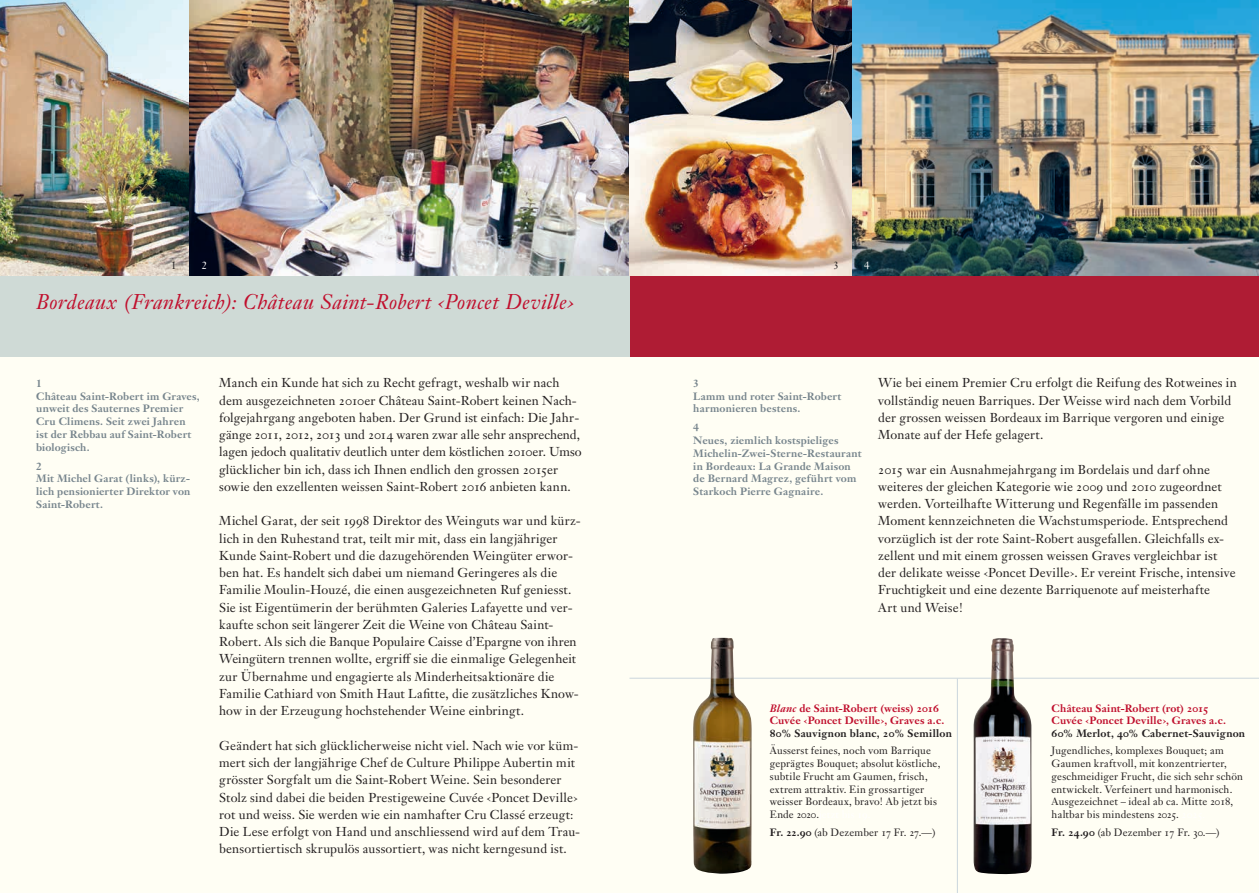
<style>
.page{position:relative;width:1259px;height:893px;background:#fff}
.page>*{position:absolute;margin:0;border:0;box-sizing:border-box;transform-origin:0 0}
.t1{font:italic 21px "Janson Text LT Pro";letter-spacing:.02em;color:#c00f2d}
.t2{font:12.75px/17.2px "Janson Text LT Pro";letter-spacing:.01em;color:#231f20}
.t3{font:10.5px/12.8px "Janson Text LT Pro";letter-spacing:.015em;color:#231f20}
.t4{font:700 10.5px/12.8px "Janson Text LT Pro";letter-spacing:.015em;color:#77858d}
.t5{font:700 10.5px/12.8px "Janson Text LT Pro";letter-spacing:.01em;color:#c00f2d}
.t6{font:700 10.5px "Janson Text LT Pro";letter-spacing:.02em;color:#231f20}
.t7{font:10.5px "Janson Text LT Pro";color:#fff}
.s1{color:#fff}
.s2{font-style:italic}
.s3{font-weight:700}
</style>
<div class="page">
<div style="left:629px;top:0;width:630px;height:893px;background:#fffef4"></div>
<div style="left:0;top:0;width:629px;height:893px;background:#fffef4"></div>
<img style="left:0;top:0;width:190px;height:276px">
<img style="left:190px;top:0;width:439px;height:276px">
<img style="left:851px;top:0;width:408px;height:276px">
<img style="left:629px;top:0;width:222px;height:276px">
<div style="left:629px;top:276px;width:630px;height:81px;background:#af1c34"></div>
<div style="left:0;top:276px;width:629px;height:81px;background:#cfdad6"></div>
<hr style="left:629px;top:678px;width:630px;height:1px;background:#cbd6dd">
<img style="left:973px;top:638px;width:58px;height:236px">
<hr style="left:957px;top:679px;width:1px;height:214px;background:#cbd6dd">
<img style="left:693px;top:638px;width:59px;height:236px">
<p class="t3" style="left:171px;top:259px;width:7px">1</p>
<p class="t7" style="left:202px;top:258px;width:7px">2</p>
<p class="t3" style="left:833px;top:259px;width:7px">3</p>
<h1 class="t1" style="left:36px;top:289px;width:539px">Bordeaux (Frankreich): Château Saint-Robert ‹Poncet Deville›</h1>
<p class="t3" style="left:859px;top:259px;width:12px">3<span class="s1">4</span></p>
<p class="t4" style="left:36px;top:377px;width:165px">1<br>Château Saint-Robert im Graves, unweit des Sauternes Premier<br>Cru Climens. Seit zwei Jahren ist der Rebbau auf Saint-Robert biologisch.</p>
<p class="t4" style="left:36px;top:460px;width:156px">2<br>Mit Michel Garat (links), kürz&shy;lich pensionierter Direktor von<br>Saint-Robert.</p>
<p class="t2" style="left:219px;top:374px;width:364px">Manch ein Kunde hat sich zu Recht gefragt, weshalb wir nach dem ausgezeichneten 2010er Château Saint-Robert keinen Nach&shy;folgejahrgang angeboten haben. Der Grund ist einfach: Die Jahr&shy;gänge 2011, 2012, 2013 und 2014 waren zwar alle sehr ansprechend, lagen jedoch qualitativ deutlich unter dem köstlichen 2010er. Umso glücklicher bin ich, dass ich Ihnen endlich den grossen 2015er sowie den exzellenten weissen Saint-Robert 2016 anbieten kann.</p>
<p class="t2" style="left:219px;top:512px;width:363px">Michel Garat, der seit 1998 Direktor des Weinguts war und kürz&shy;lich in den Ruhestand trat, teilt mir mit, dass ein langjähriger Kunde Saint-Robert und die dazugehörenden Weingüter erwor&shy;ben hat. Es handelt sich dabei um niemand Geringeres als die Familie Moulin-Houzé, die einen ausgezeichneten Ruf geniesst.<br>Sie ist Eigentümerin der berühmten Galeries Lafayette und ver&shy;kaufte schon seit längerer Zeit die Weine von Château Saint-Robert. Als sich die Banque Populaire Caisse d’Epargne von ihren Weingütern trennen wollte, ergriff sie die einmalige Gelegenheit zur Übernahme und engagierte als Minderheitsaktionäre die Familie Cathiard von Smith Haut Lafitte, die zusätzliches Know&shy;how in der Erzeugung hochstehender Weine einbringt.</p>
<p class="t2" style="left:219px;top:737px;width:362px">Geändert hat sich glücklicherweise nicht viel. Nach wie vor küm&shy;mert sich der langjährige Chef de Culture Philippe Aubertin mit grösster Sorgfalt um die Saint-Robert Weine. Sein besonderer Stolz sind dabei die beiden Prestigeweine Cuvée ‹Poncet Deville› rot und weiss. Sie werden wie ein namhafter Cru Classé erzeugt:<br>Die Lese erfolgt von Hand und anschliessend wird auf dem Trau&shy;bensortiertisch skrupulös aussortiert, was nicht kerngesund ist.</p>
<p class="t4" style="left:693px;top:377px;width:149px">3<br>Lamm und roter Saint-Robert harmonieren bestens.</p>
<p class="t4" style="left:693px;top:421px;width:170px">4<br>Neues, ziemlich kostspieliges<br>Michelin-Zwei-Sterne-Restaurant in Bordeaux: La Grande Maison de Bernard Magrez, geführt vom<br>Starkoch Pierre Gagnaire.</p>
<p class="t2" style="left:878px;top:374px;width:360px">Wie bei einem Premier Cru erfolgt die Reifung des Rotweines in vollständig neuen Barriques. Der Weisse wird nach dem Vorbild der grossen weissen Bordeaux im Barrique vergoren und einige Monate auf der Hefe gelagert.</p>
<p class="t2" style="left:878px;top:461px;width:359px">2015 war ein Ausnahmejahrgang im Bordelais und darf ohne weiteres der gleichen Kategorie wie 2009 und 2010 zugeordnet werden. Vorteilhafte Witterung und Regenfälle im passenden Moment kennzeichneten die Wachstumsperiode. Entsprechend vorzüglich ist der rote Saint-Robert ausgefallen. Gleichfalls ex&shy;zellent und mit einem grossen weissen Graves vergleichbar ist der delikate weisse ‹Poncet Deville›. Er vereint Frische, intensive Fruchtigkeit und eine dezente Barriquenote auf meisterhafte<br>Art und Weise!</p>
<p class="t5" style="left:770px;top:701px;width:176px"><span class="s2">Blanc</span> de Saint-Robert (weiss) 2016<br>Cuvée ‹Poncet Deville›, Graves a.c.</p>
<p class="t6" style="left:770px;top:727px;width:184px">80% Sauvignon blanc, 20% Semillon</p>
<p class="t3" style="left:770px;top:744px;width:172px">Äusserst feines, noch vom Barrique geprägtes Bouquet; absolut köstliche, subtile Frucht am Gaumen, frisch, extrem attraktiv. Ein grossartiger weisser Bordeaux, bravo! Ab jetzt bis</p>
<p class="t3" style="left:770px;top:826px;width:167px"><span class="s3">Fr. 22.90</span> (ab Dezember 17 Fr. 27.—)</p>
<p class="t5" style="left:1051px;top:701px;width:176px">Château Saint-Robert (rot) 2015<br>Cuvée ‹Poncet Deville›, Graves a.c.</p>
<p class="t6" style="left:1051px;top:727px;width:195px">60% Merlot, 40% Cabernet-Sauvignon</p>
<p class="t3" style="left:1051px;top:744px;width:193px">Jugendliches, komplexes Bouquet; am Gaumen kraftvoll, mit konzentrierter, geschmeidiger Frucht, die sich sehr schön entwickelt. Verfeinert und harmonisch.<br>Ausgezeichnet – ideal ab ca. Mitte 2018, haltbar bis mindestens 2025. <span class="s1">2025.</span></p>
<p class="t3" style="left:1051px;top:826px;width:169px"><span class="s3">Fr. 24.90</span> (ab Dezember 17 Fr. 30.—)</p>
</div>
